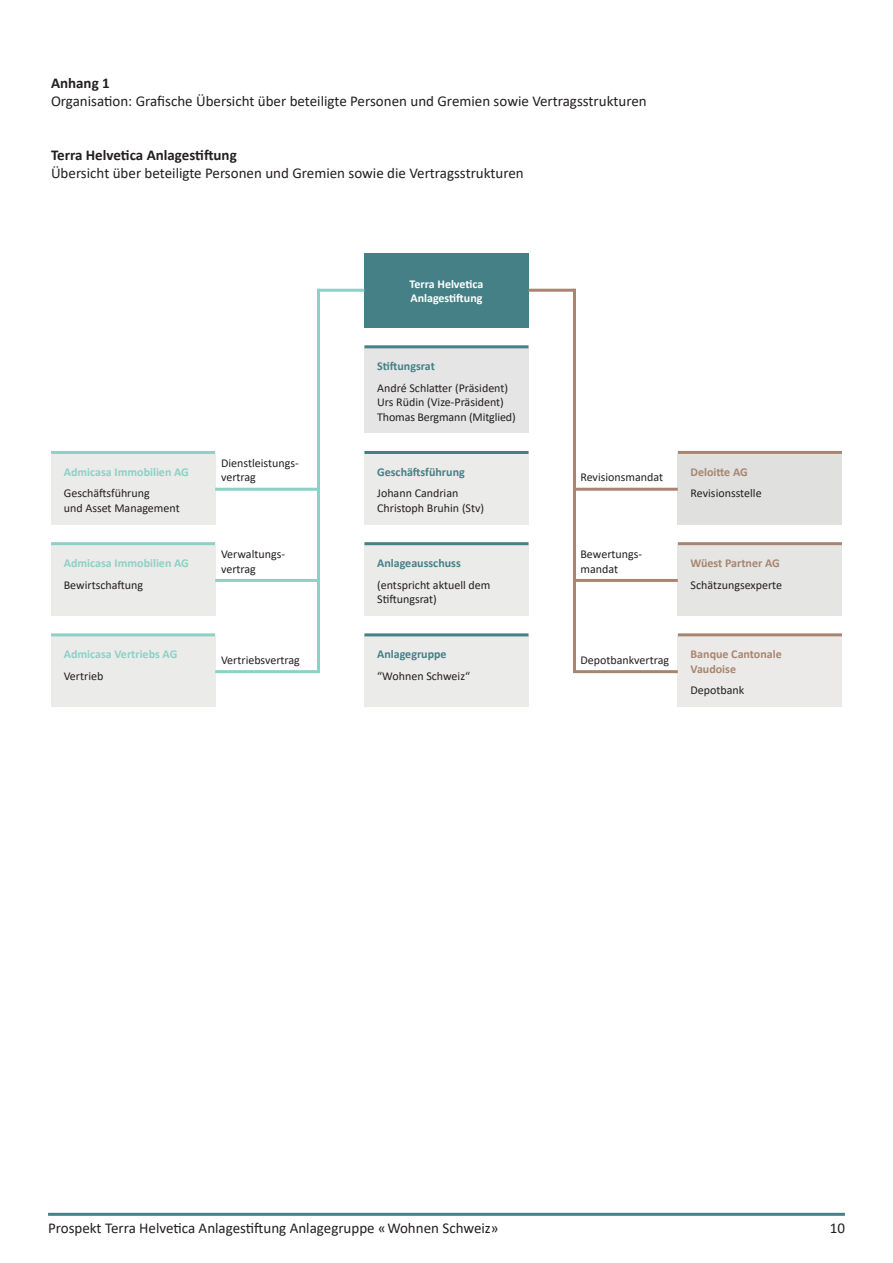
<style>
.page{position:relative;width:893px;height:1263px;background:#fff}
.page>*{position:absolute;margin:0;border:0;box-sizing:border-box;transform-origin:0 0}
.t1{font:15px "Calibri";color:#231f20}
.t2{font:700 15px "Calibri";color:#231f20}
.t3{font:12px/14.4px "Calibri";color:#231f20}
.t4{font:700 12px "Calibri";color:#8cd1c5}
.t5{font:700 12px "Calibri";color:#448086}
.t6{font:700 12px/14.4px "Calibri";color:#a88570}
.t7{font:700 12px/14.4px "Calibri";color:#fff}
</style>
<div class="page">
<hr style="left:48px;top:1213px;width:797px;height:3px;background:#478187">
<div style="left:51px;top:454px;width:164px;height:70px;background:#ebebea"></div>
<div style="left:51px;top:545px;width:164px;height:71px;background:#ebebea"></div>
<div style="left:51px;top:636px;width:164px;height:71px;background:#ebebea"></div>
<div style="left:364px;top:348px;width:165px;height:85px;background:#e5e5e5"></div>
<div style="left:364px;top:454px;width:165px;height:70px;background:#ebebea"></div>
<div style="left:364px;top:545px;width:165px;height:71px;background:#ebebea"></div>
<div style="left:364px;top:636px;width:165px;height:71px;background:#ebebea"></div>
<div style="left:678px;top:454px;width:164px;height:70px;background:#e0e1df"></div>
<div style="left:678px;top:545px;width:164px;height:71px;background:#e5e5e3"></div>
<div style="left:678px;top:636px;width:164px;height:71px;background:#ebeae9"></div>
<div style="left:364px;top:253px;width:165px;height:75px;background:#448086"></div>
<hr style="left:51px;top:451px;width:164px;height:3px;background:#8cd1c5">
<hr style="left:51px;top:542px;width:164px;height:3px;background:#8cd1c5">
<hr style="left:51px;top:633px;width:164px;height:3px;background:#8cd1c5">
<hr style="left:364px;top:345px;width:165px;height:3px;background:#448086">
<hr style="left:364px;top:451px;width:165px;height:3px;background:#448086">
<hr style="left:364px;top:542px;width:165px;height:3px;background:#448086">
<hr style="left:364px;top:633px;width:165px;height:3px;background:#448086">
<hr style="left:678px;top:451px;width:164px;height:3px;background:#a88570">
<hr style="left:678px;top:542px;width:164px;height:3px;background:#a88570">
<hr style="left:678px;top:633px;width:164px;height:3px;background:#a88570">
<hr style="left:319px;top:289px;width:45px;height:3px;background:#8cd1c5">
<hr style="left:529px;top:289px;width:45px;height:3px;background:#a88570">
<hr style="left:317px;top:289px;width:3px;height:383px;background:#8cd1c5">
<hr style="left:573px;top:289px;width:3px;height:383px;background:#a88570">
<hr style="left:573px;top:488px;width:105px;height:3px;background:#a88570">
<hr style="left:574px;top:579px;width:104px;height:3px;background:#a88570">
<hr style="left:573px;top:670px;width:105px;height:3px;background:#a88570">
<hr style="left:215px;top:488px;width:105px;height:3px;background:#8cd1c5">
<hr style="left:215px;top:579px;width:103px;height:3px;background:#8cd1c5">
<hr style="left:215px;top:670px;width:105px;height:3px;background:#8cd1c5">
<p class="t2" style="left:51px;top:72px;width:60px">Anhang 1</p>
<p class="t1" style="left:51px;top:90px;width:597px">Organisation: Grafische Übersicht über beteiligte Personen und Gremien sowie Vertragsstrukturen</p>
<p class="t2" style="left:51px;top:144px;width:187px">Terra Helvetica Anlagestiftung</p>
<p class="t1" style="left:51px;top:162px;width:474px">Übersicht über beteiligte Personen und Gremien sowie die Vertragsstrukturen</p>
<p class="t7" style="left:410px;top:276px;width:75px">Terra Helvetica<br>Anlagestiftung</p>
<p class="t5" style="left:377px;top:358px;width:59px">Stiftungsrat</p>
<p class="t3" style="left:377px;top:380px;width:140px">André Schlatter (Präsident)<br>Urs Rüdin (Vize-Präsident)<br>Thomas Bergmann (Mitglied)</p>
<p class="t4" style="left:64px;top:463px;width:127px">Admicasa Immobilien AG</p>
<p class="t3" style="left:64px;top:486px;width:117px">Geschäftsführung<br>und Asset Management</p>
<p class="t3" style="left:221px;top:455px;width:79px">Dienstleistungs&shy;vertrag</p>
<p class="t5" style="left:377px;top:463px;width:89px">Geschäftsführung</p>
<p class="t3" style="left:377px;top:486px;width:109px">Johann Candrian<br>Christoph Bruhin (Stv)</p>
<p class="t3" style="left:580px;top:470px;width:84px">Revisionsmandat</p>
<p class="t6" style="left:691px;top:464px;width:59px">Deloitte AG</p>
<p class="t3" style="left:691px;top:486px;width:73px">Revisionsstelle</p>
<p class="t4" style="left:64px;top:554px;width:127px">Admicasa Immobilien AG</p>
<p class="t3" style="left:64px;top:577px;width:81px">Bewirtschaftung</p>
<p class="t3" style="left:221px;top:547px;width:66px">Verwaltungs&shy;vertrag</p>
<p class="t5" style="left:377px;top:554px;width:85px">Anlageausschuss</p>
<p class="t3" style="left:377px;top:577px;width:115px">(entspricht aktuell dem<br>Stiftungsrat)</p>
<p class="t3" style="left:580px;top:547px;width:63px">Bewertungs&shy;mandat</p>
<p class="t6" style="left:691px;top:556px;width:91px">Wüest Partner AG</p>
<p class="t3" style="left:691px;top:577px;width:93px">Schätzungsexperte</p>
<p class="t4" style="left:64px;top:646px;width:115px">Admicasa Vertriebs AG</p>
<p class="t3" style="left:64px;top:668px;width:41px">Vertrieb</p>
<p class="t3" style="left:221px;top:652px;width:80px">Vertriebsvertrag</p>
<p class="t5" style="left:377px;top:646px;width:71px">Anlagegruppe</p>
<p class="t3" style="left:377px;top:668px;width:94px">“Wohnen Schweiz“</p>
<p class="t3" style="left:580px;top:652px;width:90px">Depotbankvertrag</p>
<p class="t6" style="left:691px;top:647px;width:93px">Banque Cantonale<br>Vaudoise</p>
<p class="t3" style="left:691px;top:683px;width:55px">Depotbank</p>
<p class="t1" style="left:48px;top:1217px;width:452px">Prospekt Terra Helvetica Anlagestiftung Anlagegruppe «Wohnen Schweiz»</p>
<p class="t1" style="left:830px;top:1217px;width:17px">10</p>
</div>
